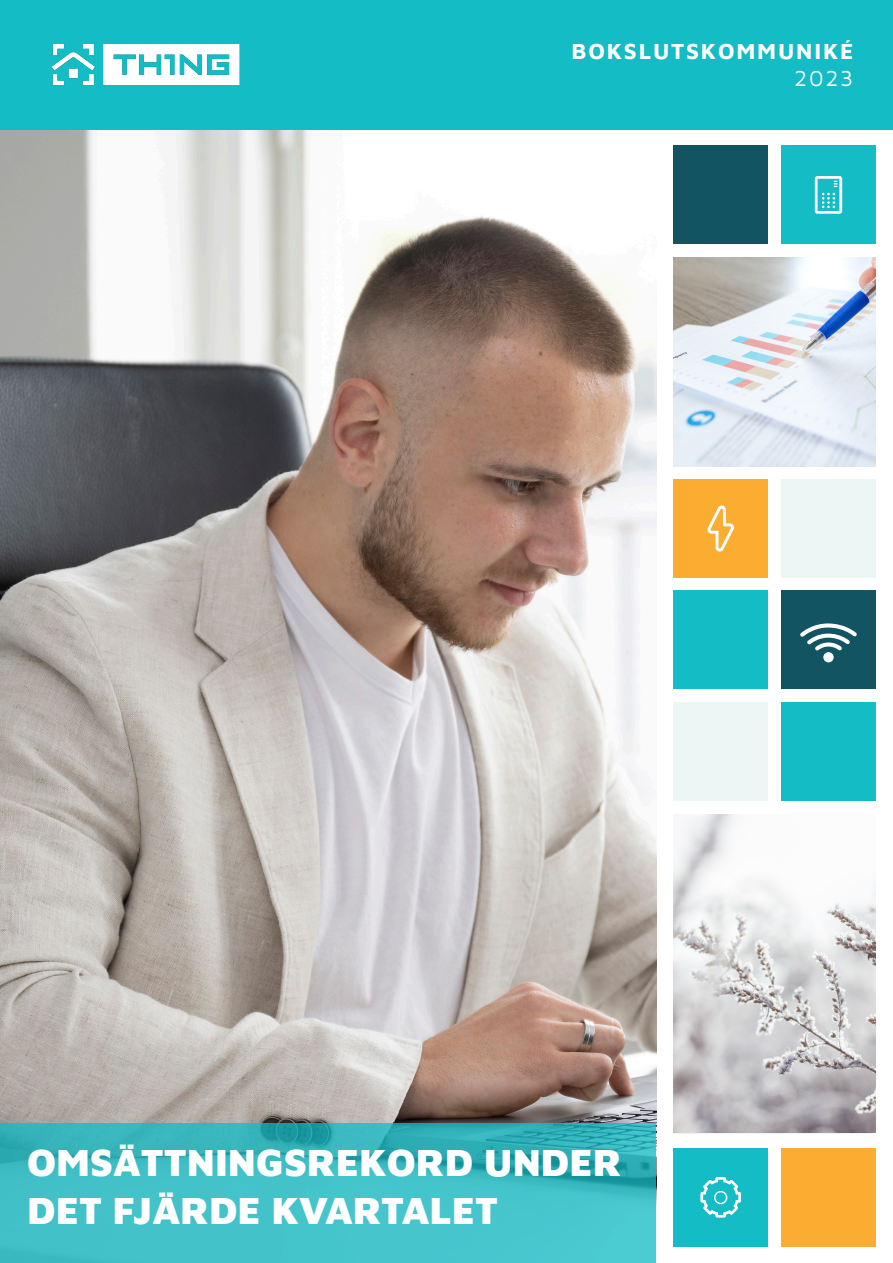
<style>
.page{position:relative;width:893px;height:1263px;background:#fff}
.page>*{position:absolute;margin:0;border:0;box-sizing:border-box;transform-origin:0 0}
.Titelrubrik{font:900 39px/48px "Maven Pro";color:#fff}
.Underrubrik_till_titel_omslag{font:700 22.5px "Maven Pro";letter-spacing:.08em;color:#fff}
.Underrubrik_till_titel_omslag-2{font:22.5px "Maven Pro";color:#fff}
</style>
<div class="page">
<img style="left:0;top:129px;width:656px;height:994px">
<div style="left:674px;top:146px;width:94px;height:98px;background:#135462"></div>
<div style="left:674px;top:480px;width:94px;height:97px;background:#fbad31"></div>
<svg style="left:707px;top:506px;width:27px;height:45px"></svg>
<div style="left:674px;top:591px;width:94px;height:98px;background:#14bcc6"></div>
<div style="left:781px;top:702px;width:95px;height:98px;background:#14bcc6"></div>
<div style="left:781px;top:1148px;width:95px;height:98px;background:#fbad31"></div>
<div style="left:781px;top:146px;width:95px;height:98px;background:#14bcc6"></div>
<div style="left:815px;top:176px;width:27px;height:38px;border:3px solid #fff"></div>
<svg style="left:834px;top:181px;width:3px;height:6px"></svg>
<svg style="left:822px;top:193px;width:13px;height:15px"></svg>
<div style="left:781px;top:480px;width:95px;height:97px;background:#ebf6f5"></div>
<div style="left:781px;top:591px;width:95px;height:98px;background:#135462"></div>
<div style="left:674px;top:702px;width:94px;height:98px;background:#ebf6f5"></div>
<div style="left:674px;top:1148px;width:94px;height:98px;background:#14bcc6"></div>
<svg style="left:700px;top:1177px;width:41px;height:41px"></svg>
<div style="left:714px;top:1191px;width:13px;height:13px;border:1px solid #fff;border-radius:50%"></div>
<div style="left:0;top:0;width:893px;height:129px;background:#14bcc6"></div>
<img style="left:52px;top:44px;width:187px;height:41px">
<svg style="left:0;top:1123px;width:656px;height:140px;fill:#42c1c9"></svg>
<img style="left:674px;top:814px;width:202px;height:318px">
<img style="left:674px;top:257px;width:202px;height:209px">
<svg style="left:800px;top:623px;width:57px;height:31px"></svg>
<div style="left:823px;top:652px;width:11px;height:10px;background:#fff;border-radius:50%"></div>
<p class="Underrubrik_till_titel_omslag" style="left:572px;top:36px;width:283px">BOKSLUTSKOMMUNIKÉ</p>
<p class="Underrubrik_till_titel_omslag-2" style="left:794px;top:63px;width:61px">2023</p>
<p class="Titelrubrik" style="left:27px;top:1136px;width:596px">OMSÄTTNINGSREKORD UNDER<br>DET FJÄRDE KVARTALET</p>
</div>
